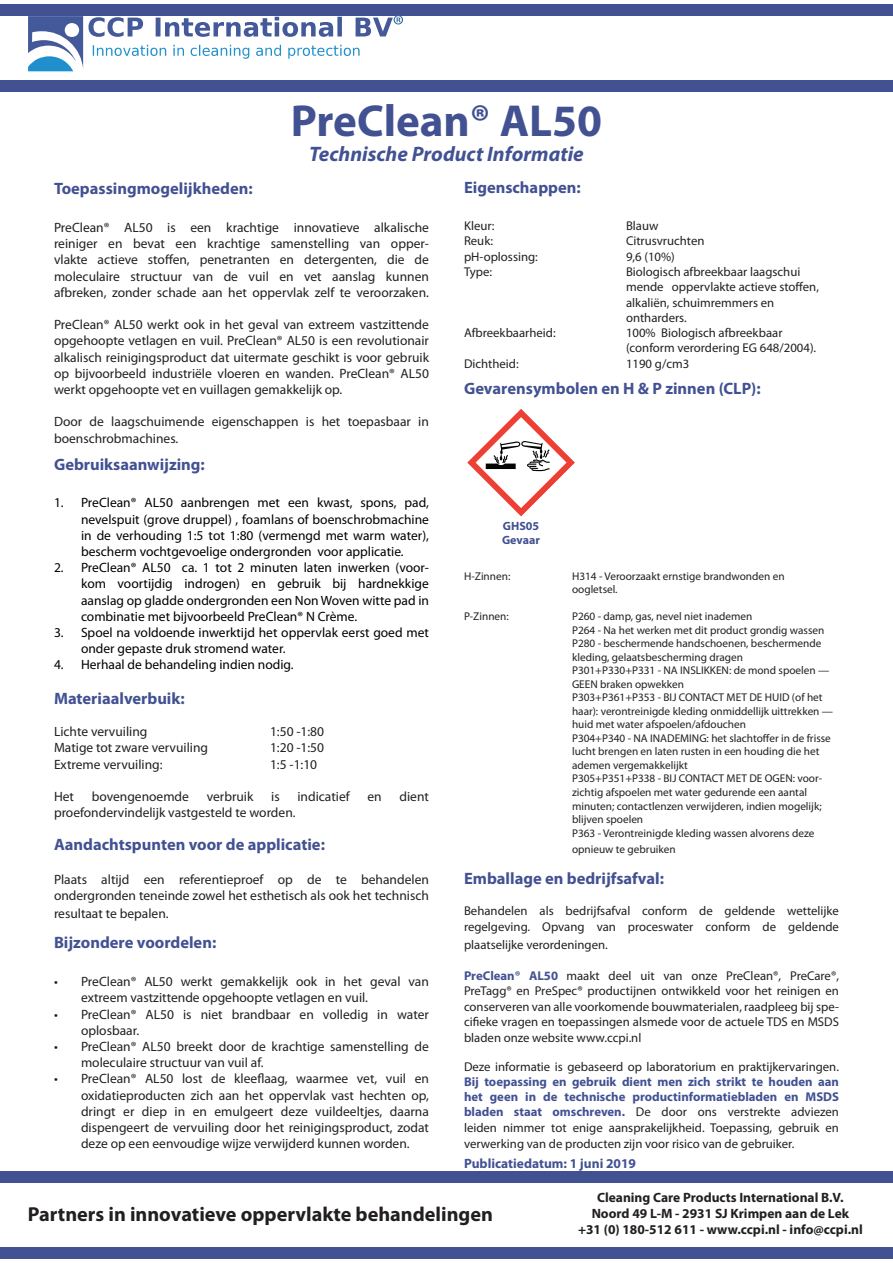
<style>
.page{position:relative;width:893px;height:1263px;background:#fff}
.page>*{position:absolute;margin:0;border:0;box-sizing:border-box;transform-origin:0 0}
.t1{font:700 45px "Myriad Pro";color:#425192}
.t2{font:italic 700 21px "Myriad Pro";color:#425192}
.t3{font:700 20.25px "Myriad Pro";color:#231f20}
.t4{font:700 16.5px "Myriad Pro";color:#425192}
.t5{font:13.5px/16.2px "Myriad Pro";color:#231f20}
.t6{font:13.5px/16.2px "Myriad Pro";color:#000;text-align:justify}
.t7{font:700 13.5px/16.2px "Myriad Pro";color:#231f20;text-align:center}
.t8{font:700 13.5px "Myriad Pro";color:#425192}
.t9{font:12.75px/15.3px "Myriad Pro";color:#231f20}
.t10{font:700 12px/14.4px "Myriad Pro";color:#425192}
.t11{font:11.25px/13.5px "Myriad Pro";color:#231f20}
.s1{font-weight:700;color:#425192}
</style>
<div class="page">
<div style="left:0;top:4px;width:893px;height:11px;background:#425192"></div>
<svg style="left:28px;top:15px;width:375px;height:56px"></svg>
<div style="left:0;top:80px;width:893px;height:11px;background:#425192"></div>
<div style="left:0;top:1172px;width:893px;height:11px;background:#425192"></div>
<div style="left:0;top:1248px;width:893px;height:11px;background:#425192"></div>
<svg style="left:467px;top:409px;width:108px;height:108px"></svg>
<h1 class="t1" style="left:291px;top:92px;width:313px">PreClean® AL50</h1>
<h2 class="t2" style="left:309px;top:140px;width:276px">Technische Product Informatie</h2>
<p class="t4" style="left:54px;top:178px;width:200px">Toepassingmogelijkheden:</p>
<p class="t5" style="left:54px;top:219px;width:376px;text-align:justify">PreClean® AL50 is een krachtige innovatieve alkalische reiniger en bevat een krachtige samenstelling van opper&shy;vlakte actieve stoffen, penetranten en detergenten, die de moleculaire structuur van de vuil en vet aanslag kunnen afbreken, zonder schade aan het oppervlak zelf te veroorzaken.</p>
<p class="t5" style="left:54px;top:316px;width:376px;text-align:justify">PreClean® AL50 werkt ook in het geval van extreem vastzittende opgehoopte vetlagen en vuil. PreClean® AL50 is een revolutionair alkalisch reinigingsproduct dat uitermate geschikt is voor gebruik op bijvoorbeeld industriële vloeren en wanden. PreClean® AL50 werkt opgehoopte vet en vuillagen gemakkelijk op.</p>
<p class="t5" style="left:54px;top:414px;width:376px">Door de laagschuimende eigenschappen is het toepasbaar in boenschrobmachines.</p>
<p class="t4" style="left:54px;top:453px;width:152px">Gebruiksaanwijzing:</p>
<p class="t6" style="left:81px;top:494px;width:349px;text-indent:-27px">1. PreClean® AL50 aanbrengen met een kwast, spons, pad, nevelspuit (grove druppel) , foamlans of boenschrobmachine in de verhouding 1:5 tot 1:80 (vermengd met warm water), bescherm vochtgevoelige ondergronden voor applicatie.</p>
<p class="t6" style="left:81px;top:559px;width:349px;text-indent:-27px">2. PreClean® AL50 ca. 1 tot 2 minuten laten inwerken (voor&shy;kom voortijdig indrogen) en gebruik bij hardnekkige aanslag op gladde ondergronden een Non Woven witte pad in combinatie met bijvoorbeeld PreClean® N Crème.</p>
<p class="t6" style="left:81px;top:624px;width:349px;text-indent:-27px">3. Spoel na voldoende inwerktijd het oppervlak eerst goed met onder gepaste druk stromend water.</p>
<p class="t6" style="left:54px;top:656px;width:241px">4. Herhaal de behandeling indien nodig.</p>
<p class="t4" style="left:54px;top:687px;width:132px">Materiaalverbuik:</p>
<p class="t5" style="left:54px;top:723px;width:95px">Lichte vervuiling</p>
<p class="t5" style="left:270px;top:723px;width:56px">1:50 -1:80</p>
<p class="t5" style="left:54px;top:739px;width:156px">Matige tot zware vervuiling</p>
<p class="t5" style="left:270px;top:739px;width:56px">1:20 -1:50</p>
<p class="t5" style="left:54px;top:756px;width:110px">Extreme vervuiling:</p>
<p class="t5" style="left:270px;top:756px;width:49px">1:5 -1:10</p>
<p class="t5" style="left:54px;top:788px;width:22px">Het</p>
<p class="t5" style="left:92px;top:788px;width:99px">bovengenoemde</p>
<p class="t5" style="left:207px;top:788px;width:48px">verbruik</p>
<p class="t5" style="left:271px;top:788px;width:10px">is</p>
<p class="t5" style="left:297px;top:788px;width:54px">indicatief</p>
<p class="t5" style="left:367px;top:788px;width:16px">en</p>
<p class="t5" style="left:399px;top:788px;width:31px">dient</p>
<p class="t5" style="left:54px;top:804px;width:243px">proefondervindelijk vastgesteld te worden.</p>
<p class="t4" style="left:54px;top:834px;width:272px">Aandachtspunten voor de applicatie:</p>
<p class="t5" style="left:54px;top:871px;width:376px">Plaats altijd een referentieproef op de te behandelen ondergronden teneinde zowel het esthetisch als ook het technisch</p>
<p class="t5" style="left:54px;top:906px;width:116px">resultaat te bepalen.</p>
<p class="t4" style="left:54px;top:932px;width:164px">Bijzondere voordelen:</p>
<p class="t5" style="left:81px;top:973px;width:349px;text-indent:-27px">• PreClean® AL50 werkt gemakkelijk ook in het geval van extreem vastzittende opgehoopte vetlagen en vuil.</p>
<p class="t5" style="left:81px;top:1006px;width:349px;text-indent:-27px">• PreClean® AL50 is niet brandbaar en volledig in water oplosbaar.</p>
<p class="t5" style="left:81px;top:1038px;width:349px;text-indent:-27px">• PreClean® AL50 breekt door de krachtige samenstelling de moleculaire structuur van vuil af.</p>
<p class="t5" style="left:81px;top:1070px;width:349px;text-align:justify;text-indent:-27px">• PreClean® AL50 lost de kleeflaag, waarmee vet, vuil en oxidatieproducten zich aan het oppervlak vast hechten op, dringt er diep in en emulgeert deze vuildeeltjes, daarna dispengeert de vervuiling door het reinigingsproduct, zodat deze op een eenvoudige wijze verwijderd kunnen worden.</p>
<p class="t4" style="left:464px;top:177px;width:118px">Eigenschappen:</p>
<p class="t9" style="left:464px;top:218px;width:32px">Kleur:</p>
<p class="t9" style="left:626px;top:218px;width:34px">Blauw</p>
<p class="t9" style="left:464px;top:233px;width:31px">Reuk:</p>
<p class="t9" style="left:626px;top:233px;width:80px">Citrusvruchten</p>
<p class="t9" style="left:464px;top:248px;width:75px">pH-oplossing:</p>
<p class="t9" style="left:626px;top:248px;width:50px">9,6 (10%)</p>
<p class="t9" style="left:464px;top:264px;width:30px">Type:</p>
<p class="t9" style="left:626px;top:264px;width:194px">Biologisch afbreekbaar laagschui mende oppervlakte actieve stoffen, alkaliën, schuimremmers en ontharders.</p>
<p class="t9" style="left:464px;top:325px;width:93px">Afbreekbaarheid:</p>
<p class="t9" style="left:626px;top:325px;width:192px">100% Biologisch afbreekbaar (conform verordering EG 648/2004).</p>
<p class="t9" style="left:464px;top:356px;width:56px">Dichtheid:</p>
<p class="t9" style="left:626px;top:356px;width:65px">1190 g/cm3</p>
<p class="t4" style="left:464px;top:377px;width:298px">Gevarensymbolen en H &amp; P zinnen (CLP):</p>
<p class="t10" style="left:502px;top:518px;width:40px">GHS05<br>Gevaar</p>
<p class="t11" style="left:464px;top:569px;width:48px">H-Zinnen:</p>
<p class="t11" style="left:572px;top:569px;width:214px">H314 - Veroorzaakt ernstige brandwonden en oogletsel.</p>
<p class="t11" style="left:464px;top:610px;width:46px">P-Zinnen:</p>
<p class="t11" style="left:572px;top:610px;width:263px">P260 - damp, gas, nevel niet inademen<br>P264 - Na het werken met dit product grondig wassen P280 - beschermende handschoenen, beschermende kleding, gelaatsbescherming dragen<br>P301+P330+P331 - NA INSLIKKEN: de mond spoelen — GEEN braken opwekken<br>P303+P361+P353 - BIJ CONTACT MET DE HUID (of het haar): verontreinigde kleding onmiddellijk uittrekken — huid met water afspoelen/afdouchen<br>P304+P340 - NA INADEMING: het slachtoffer in de frisse lucht brengen en laten rusten in een houding die het ademen vergemakkelijkt<br>P305+P351+P338 - BIJ CONTACT MET DE OGEN: voor&shy;zichtig afspoelen met water gedurende een aantal minuten; contactlenzen verwijderen, indien mogelijk; blijven spoelen<br>P363 - Verontreinigde kleding wassen alvorens deze</p>
<p class="t11" style="left:572px;top:842px;width:105px">opnieuw te gebruiken</p>
<p class="t4" style="left:464px;top:867px;width:202px">Emballage en bedrijfsafval:</p>
<p class="t9" style="left:464px;top:903px;width:376px">Behandelen als bedrijfsafval conform de geldende wettelijke regelgeving. Opvang van proceswater conform de geldende</p>
<p class="t9" style="left:464px;top:936px;width:145px">plaatselijke verordeningen.</p>
<p class="t9" style="left:464px;top:968px;width:376px;text-align:justify"><span class="s1">PreClean® AL50</span> maakt deel uit van onze PreClean®, PreCare®, PreTagg® en PreSpec® productijnen ontwikkeld voor het reinigen en conserveren van alle voorkomende bouwmaterialen, raadpleeg bij spe&shy;cifieke vragen en toepassingen alsmede voor de actuele TDS en MSDS bladen onze website www.ccpi.nl</p>
<p class="t9" style="left:464px;top:1058px;width:376px">Deze informatie is gebaseerd op laboratorium en praktijkervaringen.</p>
<p class="t9" style="left:464px;top:1073px;width:376px;text-align:justify"><span class="s1">Bij toepassing en gebruik dient men zich strikt te houden aan het geen in de technische productinformatiebladen en MSDS bladen staat omschreven.</span> De door ons verstrekte adviezen leiden nimmer tot enige aansprakelijkheid. Toepassing, gebruik en verwerking van de producten zijn voor risico van de gebruiker.</p>
<p class="t8" style="left:464px;top:1155px;width:174px">Publicatiedatum: 1 juni 2019</p>
<h3 class="t3" style="left:28px;top:1201px;width:467px">Partners in innovatieve oppervlakte behandelingen</h3>
<p class="t7" style="left:578px;top:1189px;width:286px">Cleaning Care Products International B.V.<br>Noord 49 L-M - 2931 SJ Krimpen aan de Lek<br>+31 (0) 180-512 611 - www.ccpi.nl - info@ccpi.nl</p>
</div>
